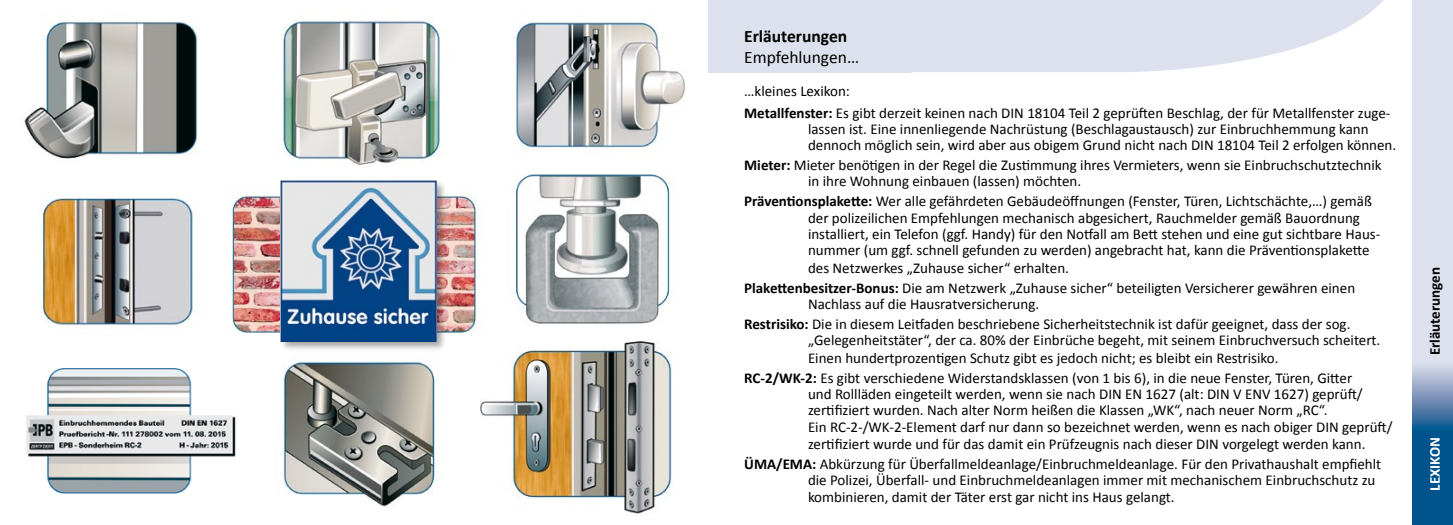
<style>
.page{position:relative;width:1453px;height:525px;background:#fff}
.page>*{position:absolute;margin:0;border:0;box-sizing:border-box;transform-origin:0 0}
.t1{font:700 17.5px "Calibri";color:#000}
.t2{font:17.5px "Calibri";color:#000}
.t3{font:15px/16.5px "Calibri";color:#000}
.t4{font:700 15px "Calibri";color:#000}
.t5{font:700 15px "Calibri";color:#fff}
.s1{font-weight:700}
</style>
<div class="page">
<img style="left:480px;top:341px;width:192px;height:173px">
<div style="left:709px;top:0;width:202px;height:72px;background:#dde1ed"></div>
<svg style="left:911px;top:0;width:472px;height:72px;background:#e1e5ef"></svg>
<div style="left:223px;top:190px;width:262px;height:157px;background:#fff"></div>
<img style="left:231px;top:195px;width:247px;height:138px">
<div style="left:1412px;top:0;width:41px;height:524px;background:#dde1ed"></div>
<div style="left:1412px;top:383px;width:41px;height:141px;background:#00538c"></div>
<img style="left:24px;top:21px;width:174px;height:138px">
<img style="left:26px;top:368px;width:210px;height:126px">
<img style="left:516px;top:22px;width:169px;height:126px">
<img style="left:283px;top:361px;width:152px;height:146px">
<img style="left:514px;top:174px;width:156px;height:150px">
<img style="left:283px;top:21px;width:158px;height:144px">
<img style="left:42px;top:198px;width:151px;height:127px">
<div style="left:280px;top:179px;width:167px;height:173px;background:#000;opacity:.35"></div>
<img style="left:281px;top:181px;width:155px;height:160px">
<svg style="left:1412px;top:366px;width:41px;height:61px;background:#7a96bb"></svg>
<p class="t1" style="left:744px;top:24px;width:105px">Erläuterungen</p>
<p class="t2" style="left:744px;top:46px;width:116px">Empfehlungen…</p>
<p class="t3" style="left:744px;top:81px;width:648px;line-height:21.2px">…kleines Lexikon:<br><span class="s1">Metallfenster:</span> Es gibt derzeit keinen nach DIN 18104 Teil 2 geprüften Beschlag, der für Metallfenster zuge-</p>
<p class="t3" style="left:808px;top:121px;width:590px">lassen ist. Eine innenliegende Nachrüstung (Beschlagaustausch) zur Einbruchhemmung kann dennoch möglich sein, wird aber aus obigem Grund nicht nach DIN 18104 Teil 2 erfolgen können.</p>
<p class="t3" style="left:808px;top:157px;width:575px;text-indent:-64px"><span class="s1">Mieter:</span> Mieter benötigen in der Regel die Zustimmung ihres Vermieters, wenn sie Einbruchschutztechnik in ihre Wohnung einbauen (lassen) möchten.</p>
<p class="t3" style="left:808px;top:193px;width:574px;text-indent:-64px"><span class="s1">Präventionsplakette:</span> Wer alle gefährdeten Gebäudeöffnungen (Fenster, Türen, Lichtschächte,…) gemäß der polizeilichen Empfehlungen mechanisch abgesichert, Rauchmelder gemäß Bauordnung installiert, ein Telefon (ggf. Handy) für den Notfall am Bett stehen und eine gut sichtbare Haus&shy;nummer (um ggf. schnell gefunden zu werden) angebracht hat, kann die Präventionsplakette des Netzwerkes „Zuhause sicher“ erhalten.</p>
<p class="t3" style="left:808px;top:279px;width:549px;text-indent:-64px"><span class="s1">Plakettenbesitzer-Bonus:</span> Die am Netzwerk „Zuhause sicher“ beteiligten Versicherer gewähren einen<br>Nachlass auf die Hausratversicherung.</p>
<p class="t3" style="left:808px;top:315px;width:574px;line-height:16.9px;text-indent:-64px"><span class="s1">Restrisiko:</span> Die in diesem Leitfaden beschriebene Sicherheitstechnik ist dafür geeignet, dass der sog. „Gelegenheitstäter“, der ca. 80% der Einbrüche begeht, mit seinem Einbruchversuch scheitert.<br>Einen hundertprozentigen Schutz gibt es jedoch nicht; es bleibt ein Restrisiko.</p>
<p class="t3" style="left:808px;top:369px;width:586px;text-indent:-64px"><span class="s1">RC-2/WK-2:</span> Es gibt verschiedene Widerstandsklassen (von 1 bis 6), in die neue Fenster, Türen, Gitter<br>und Rollläden eingeteilt werden, wenn sie nach DIN EN 1627 (alt: DIN V ENV 1627) geprüft/ zertifiziert wurden. Nach alter Norm heißen die Klassen „WK“, nach neuer Norm „RC“.<br>Ein RC-2-/WK-2-Element darf nur dann so bezeichnet werden, wenn es nach obiger DIN geprüft/ zertifiziert wurde und für das damit ein Prüfzeugnis nach dieser DIN vorgelegt werden kann.</p>
<p class="t3" style="left:808px;top:456px;width:575px;text-indent:-64px"><span class="s1">ÜMA/EMA:</span> Abkürzung für Überfallmeldeanlage/Einbruchmeldeanlage. Für den Privathaushalt empfiehlt die Polizei, Überfall- und Einbruchmeldeanlagen immer mit mechanischem Einbruchschutz zu kombinieren, damit der Täter erst gar nicht ins Haus gelangt.</p>
<p class="t4" style="left:1428px;top:297px;width:72px;rotate:-90deg">Fachwörter</p>
<p class="t4" style="left:1425px;top:355px;width:90px;rotate:-90deg">Erläuterungen</p>
<p class="t5" style="left:1425px;top:490px;width:53px;rotate:-90deg">LEXIKON</p>
</div>
